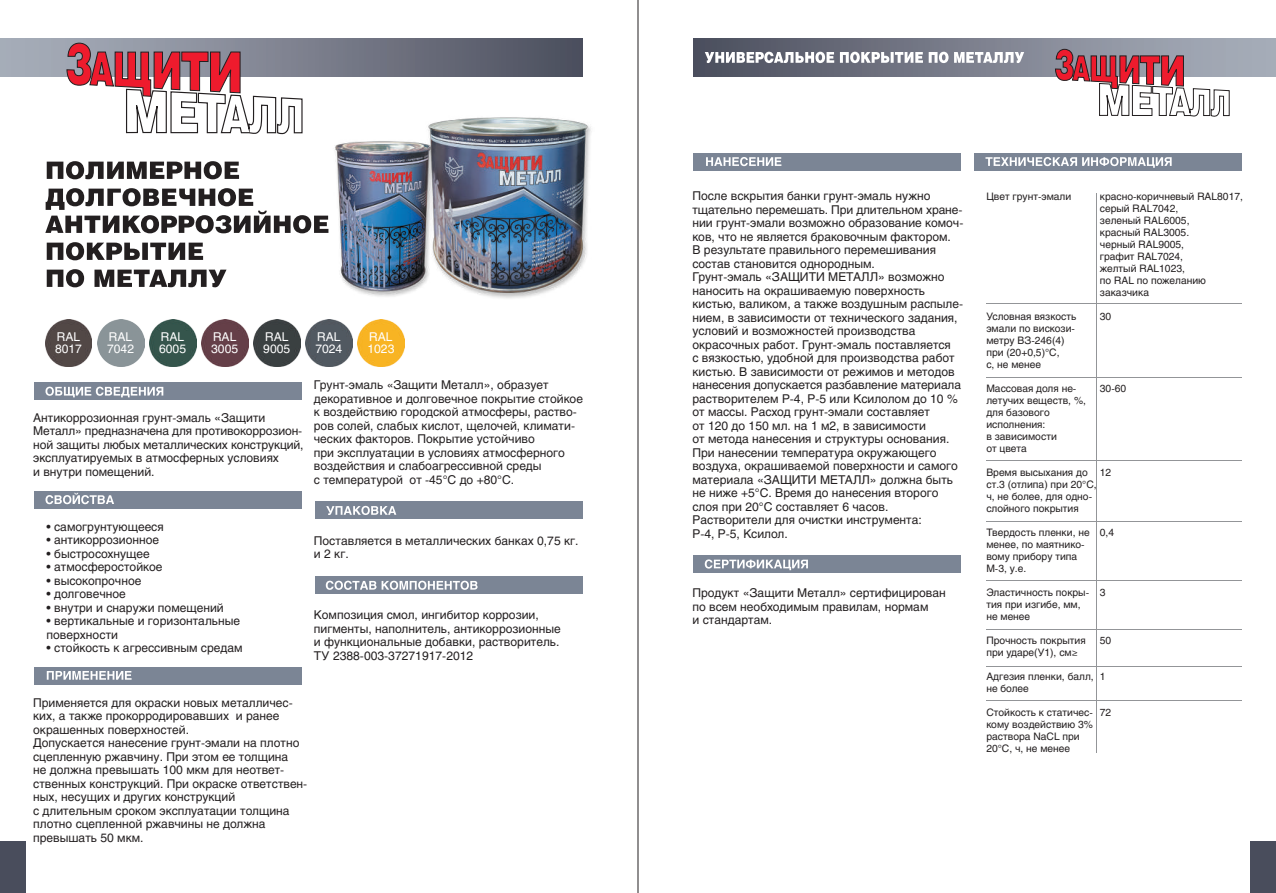
<style>
.page{position:relative;width:1276px;height:893px;background:#fff}
.page>*{position:absolute;margin:0;border:0;box-sizing:border-box;transform-origin:0 0}
.t1{font:12px/13.5px "Helios C";color:#231f20}
.t2{font:12px/12px "Helios C";color:#fff}
.t3{font:10.2px/12px "Helios C";color:#231f20}
.s1{font-family:"Myriad Pro"}
</style>
<div class="page">
<div style="left:0;top:38px;width:583px;height:39px;background:linear-gradient(to right,#acb2be,#4e505f)"></div>
<div style="left:693px;top:38px;width:583px;height:39px;background:linear-gradient(to right,#4d505f,#acb2bf)"></div>
<div style="left:0;top:842px;width:26px;height:51px;background:#494d5c"></div>
<div style="left:1250px;top:842px;width:26px;height:51px;background:#494d5c"></div>
<hr style="left:638px;top:0;width:1px;height:893px;background:#231f20">
<div style="left:974px;top:153px;width:268px;height:17px;background:#7b8595"></div>
<svg style="left:985px;top:157px;width:186px;height:11px"></svg>
<svg style="left:47px;top:161px;width:192px;height:18px"></svg>
<svg style="left:45px;top:188px;width:283px;height:45px"></svg>
<svg style="left:47px;top:242px;width:156px;height:18px"></svg>
<svg style="left:47px;top:269px;width:37px;height:18px"></svg>
<svg style="left:94px;top:270px;width:132px;height:17px"></svg>
<svg style="left:66px;top:43px;width:237px;height:92px"></svg>
<svg style="left:1055px;top:49px;width:175px;height:68px"></svg>
<svg style="left:705px;top:52px;width:129px;height:11px"></svg>
<svg style="left:840px;top:52px;width:108px;height:11px"></svg>
<svg style="left:954px;top:52px;width:70px;height:11px"></svg>
<div style="left:693px;top:555px;width:268px;height:17px;background:#7b8595"></div>
<svg style="left:705px;top:559px;width:103px;height:11px"></svg>
<div style="left:34px;top:383px;width:268px;height:17px;background:#7b8595"></div>
<svg style="left:45px;top:387px;width:118px;height:10px"></svg>
<div style="left:34px;top:491px;width:268px;height:17px;background:#7b8595"></div>
<svg style="left:45px;top:493px;width:69px;height:11px"></svg>
<div style="left:34px;top:667px;width:268px;height:17px;background:#7b8595"></div>
<svg style="left:47px;top:671px;width:85px;height:9px"></svg>
<div style="left:315px;top:502px;width:268px;height:17px;background:#7b8595"></div>
<svg style="left:326px;top:506px;width:70px;height:9px"></svg>
<div style="left:315px;top:577px;width:268px;height:17px;background:#7b8595"></div>
<svg style="left:326px;top:581px;width:151px;height:9px"></svg>
<div style="left:693px;top:153px;width:268px;height:17px;background:#7b8595"></div>
<svg style="left:706px;top:157px;width:75px;height:9px"></svg>
<hr style="left:986px;top:304px;width:256px;height:1px;background:#939598">
<hr style="left:986px;top:377px;width:256px;height:1px;background:#939598">
<hr style="left:986px;top:521px;width:256px;height:1px;background:#939598">
<hr style="left:986px;top:666px;width:256px;height:1px;background:#939598">
<hr style="left:986px;top:581px;width:256px;height:1px;background:#939598">
<hr style="left:1096px;top:193px;width:1px;height:559px;background:#939598">
<hr style="left:986px;top:460px;width:256px;height:1px;background:#939598">
<hr style="left:986px;top:629px;width:256px;height:1px;background:#939598">
<hr style="left:986px;top:700px;width:256px;height:1px;background:#939598">
<img style="left:45px;top:320px;width:47px;height:47px">
<img style="left:97px;top:320px;width:47px;height:47px">
<img style="left:149px;top:320px;width:47px;height:47px">
<img style="left:201px;top:320px;width:47px;height:47px">
<img style="left:253px;top:320px;width:47px;height:47px">
<img style="left:305px;top:320px;width:47px;height:47px">
<img style="left:357px;top:320px;width:47px;height:47px">
<img style="left:428px;top:117px;width:163px;height:182px">
<img style="left:335px;top:140px;width:102px;height:159px">
<p class="t2" style="left:55px;top:331px;width:28px">RAL<br>8017</p>
<p class="t2" style="left:107px;top:331px;width:28px">RAL<br>7042</p>
<p class="t2" style="left:159px;top:331px;width:28px">RAL<br>6005</p>
<p class="t2" style="left:211px;top:331px;width:28px">RAL<br>3005</p>
<p class="t2" style="left:263px;top:331px;width:28px">RAL<br>9005</p>
<p class="t2" style="left:315px;top:331px;width:28px">RAL<br>7024</p>
<p class="t2" style="left:367px;top:331px;width:28px">RAL<br>1023</p>
<p class="t1" style="left:33px;top:410px;width:272px">Антикоррозионная грунт-эмаль «Защити Металл» предназначена для противокоррозион&shy;ной защиты любых металлических конструкций, эксплуатируемых в атмосферных условиях<br>и внутри помещений.</p>
<p class="t1" style="left:314px;top:378px;width:270px">Грунт-эмаль «Защити Металл», образует декоративное и долговечное покрытие стойкое к воздействию городской атмосферы, раство&shy;ров солей, слабых кислот, щелочей, климати&shy;ческих факторов. Покрытие устойчиво<br>при эксплуатации в условиях атмосферного воздействия и слабоагрессивной среды<br>с температурой от -45°С до +80°С.</p>
<p class="t1" style="left:47px;top:519px;width:119px">• самогрунтующееся</p>
<p class="t1" style="left:47px;top:533px;width:114px">• антикоррозионное</p>
<p class="t1" style="left:47px;top:546px;width:105px">• быстросохнущее</p>
<p class="t1" style="left:47px;top:560px;width:117px">• атмосферостойкое</p>
<p class="t1" style="left:47px;top:573px;width:96px">• высокопрочное</p>
<p class="t1" style="left:47px;top:587px;width:81px">• долговечное</p>
<p class="t1" style="left:47px;top:600px;width:179px">• внутри и снаружи помещений</p>
<p class="t1" style="left:47px;top:614px;width:195px">• вертикальные и горизонтальные поверхности</p>
<p class="t1" style="left:47px;top:641px;width:197px">• стойкость к агрессивным средам</p>
<p class="t1" style="left:314px;top:534px;width:266px">Поставляется в металлических банках 0,75 кг. и 2 кг.</p>
<p class="t1" style="left:314px;top:608px;width:248px">Композиция смол, ингибитор коррозии, пигменты, наполнитель, антикоррозионные и функциональные добавки, растворитель.<br>ТУ 2388-003-37271917-2012</p>
<p class="t1" style="left:33px;top:695px;width:276px">Применяется для окраски новых металличес&shy;ких, а также прокорродировавших и ранее окрашенных поверхностей.<br>Допускается нанесение грунт-эмали на плотно сцепленную ржавчину. При этом ее толщина<br>не должна превышать 100 мкм для неответ&shy;ственных конструкций. При окраске ответствен&shy;ных, несущих и других конструкций<br>с длительным сроком эксплуатации толщина плотно сцепленной ржавчины не должна превышать 50 мкм.</p>
<p class="t1" style="left:692px;top:189px;width:272px">После вскрытия банки грунт-эмаль нужно тщательно перемешать. При длительном хране&shy;нии грунт-эмали возможно образование комоч&shy;ков, что не является браковочным фактором.<br>В результате правильного перемешивания состав становится однородным.<br>Грунт-эмаль «ЗАЩИТИ МЕТАЛЛ» возможно наносить на окрашиваемую поверхность кистью, валиком, а также воздушным распыле&shy;нием, в зависимости от технического задания, условий и возможностей производства окрасочных работ. Грунт-эмаль поставляется<br>с вязкостью, удобной для производства работ кистью. В зависимости от режимов и методов нанесения допускается разбавление материала растворителем Р-4, Р-5 или Ксилолом до 10 % от массы. Расход грунт-эмали составляет<br>от 120 до 150 мл. на 1 м2, в зависимости<br>от метода нанесения и структуры основания.<br>При нанесении температура окружающего воздуха, окрашиваемой поверхности и самого материала «ЗАЩИТИ МЕТАЛЛ» должна быть не ниже +5°С. Время до нанесения второго слоя при 20°С составляет 6 часов.<br>Растворители для очистки инструмента:<br>Р-4, Р-5, Ксилол.</p>
<p class="t1" style="left:692px;top:586px;width:255px">Продукт «Защити Металл» сертифицирован по всем необходимым правилам, нормам<br>и стандартам.</p>
<p class="t3" style="left:1100px;top:191px;width:145px">красно-коричневый RAL8017, серый RAL7042,<br>зеленый RAL6005,<br>красный RAL3005.<br>черный RAL9005,<br>графит RAL7024,<br>желтый RAL1023,<br>по RAL по пожеланию заказчика</p>
<p class="t3" style="left:1100px;top:311px;width:13px">30</p>
<p class="t3" style="left:986px;top:191px;width:86px">Цвет грунт-эмали</p>
<p class="t3" style="left:986px;top:311px;width:92px">Условная вязкость эмали по вискози&shy;метру ВЗ-246(4) при (20+0,5)°С,<br>с, не менее</p>
<p class="t3" style="left:986px;top:383px;width:101px">Массовая доля не&shy;летучих веществ, %, для базового исполнения:<br>в зависимости<br>от цвета</p>
<p class="t3" style="left:986px;top:467px;width:112px">Время высыхания до ст.3 (отлипа) при 20°С, ч, не более, для одно&shy;слойного покрытия</p>
<p class="t3" style="left:986px;top:527px;width:105px">Твердость пленки, не менее, по маятнико&shy;вому прибору типа<br>М-3, у.е.</p>
<p class="t3" style="left:986px;top:587px;width:104px">Эластичность покры&shy;тия при изгибе, мм, не менее</p>
<p class="t3" style="left:986px;top:635px;width:101px">Прочность покрытия при ударе(У1), см<span class="s1">≥</span></p>
<p class="t3" style="left:986px;top:671px;width:109px">Адгезия пленки, балл, не более</p>
<p class="t3" style="left:986px;top:707px;width:108px">Стойкость к статичес&shy;кому воздействию 3% раствора NaCL при<br>20°С, ч, не менее</p>
<p class="t3" style="left:1100px;top:383px;width:28px">30-60</p>
<p class="t3" style="left:1100px;top:467px;width:13px">12</p>
<p class="t3" style="left:1100px;top:527px;width:16px">0,4</p>
<p class="t3" style="left:1100px;top:587px;width:7px">3</p>
<p class="t3" style="left:1100px;top:635px;width:13px">50</p>
<p class="t3" style="left:1100px;top:671px;width:7px">1</p>
<p class="t3" style="left:1100px;top:707px;width:13px">72</p>
</div>
